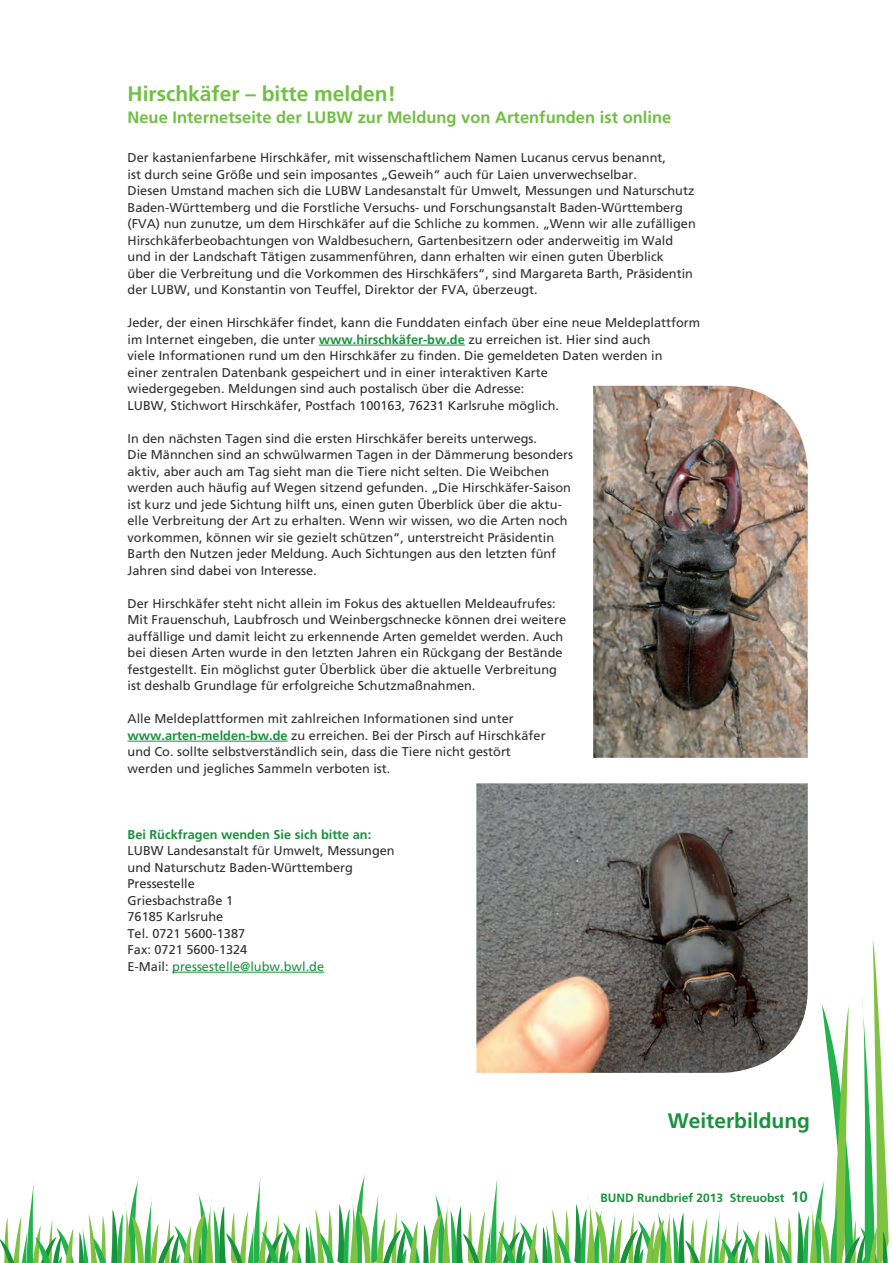
<style>
.page{position:relative;width:893px;height:1263px;background:#fff}
.page>*{position:absolute;margin:0;border:0;box-sizing:border-box;transform-origin:0 0}
.t1{font:700 21px "Frutiger";color:#71bf44}
.t2{font:700 21px "Frutiger";color:#19923d}
.t3{font:700 16.5px "Frutiger";color:#71bf44}
.t4{font:12.75px/16.5px "Frutiger";color:#2f3032}
.t5{font:700 12.75px "Frutiger";color:#19923d}
.t6{font:700 12px "Frutiger";color:#19923d}
.s1{font-weight:700;color:#19923d}
.s2{color:#19923d}
.s3{font-size:15px}
</style>
<div class="page">
<svg style="left:0;top:940px;width:889px;height:323px"></svg>
<hr style="left:319px;top:345px;width:146px;height:1px;background:#19923d">
<hr style="left:128px;top:741px;width:160px;height:1px;background:#19923d">
<hr style="left:172px;top:972px;width:152px;height:1px;background:#19923d">
<img style="left:476px;top:783px;width:332px;height:290px">
<img style="left:593px;top:386px;width:215px;height:372px">
<h1 class="t1" style="left:128px;top:81px;width:270px">Hirschkäfer – bitte melden!</h1>
<p class="t3" style="left:128px;top:108px;width:545px">Neue Internetseite der LUBW zur Meldung von Artenfunden ist online</p>
<p class="t4" style="left:128px;top:149px;width:570px">Der kastanienfarbene Hirschkäfer, mit wissenschaftlichem Namen Lucanus cervus benannt,<br>ist durch seine Größe und sein imposantes „Geweih“ auch für Laien unverwechselbar.<br>Diesen Umstand machen sich die LUBW Landesanstalt für Umwelt, Messungen und Naturschutz Baden-Württemberg und die Forstliche Versuchs- und Forschungsanstalt Baden-Württemberg (FVA) nun zunutze, um dem Hirschkäfer auf die Schliche zu kommen. „Wenn wir alle zufälligen Hirschkäferbeobachtungen von Waldbesuchern, Gartenbesitzern oder anderweitig im Wald und in der Landschaft Tätigen zusammenführen, dann erhalten wir einen guten Überblick<br>über die Verbreitung und die Vorkommen des Hirschkäfers“, sind Margareta Barth, Präsidentin der LUBW, und Konstantin von Teuffel, Direktor der FVA, überzeugt.</p>
<p class="t4" style="left:128px;top:314px;width:574px">Jeder, der einen Hirschkäfer findet, kann die Funddaten einfach über eine neue Meldeplattform im Internet eingeben, die unter <span class="s1">www.hirschkäfer-bw.de</span> zu erreichen ist. Hier sind auch<br>viele Informationen rund um den Hirschkäfer zu finden. Die gemeldeten Daten werden in<br>einer zentralen Datenbank gespeichert und in einer interaktiven Karte<br>wiedergegeben. Meldungen sind auch postalisch über die Adresse:<br>LUBW, Stichwort Hirschkäfer, Postfach 100163, 76231 Karlsruhe möglich.</p>
<p class="t4" style="left:128px;top:430px;width:447px">In den nächsten Tagen sind die ersten Hirschkäfer bereits unterwegs.<br>Die Männchen sind an schwülwarmen Tagen in der Dämmerung besonders aktiv, aber auch am Tag sieht man die Tiere nicht selten. Die Weibchen werden auch häufig auf Wegen sitzend gefunden. „Die Hirschkäfer-Saison ist kurz und jede Sichtung hilft uns, einen guten Überblick über die aktu&shy;elle Verbreitung der Art zu erhalten. Wenn wir wissen, wo die Arten noch vorkommen, können wir sie gezielt schützen“, unterstreicht Präsidentin Barth den Nutzen jeder Meldung. Auch Sichtungen aus den letzten fünf Jahren sind dabei von Interesse.</p>
<p class="t4" style="left:128px;top:595px;width:440px">Der Hirschkäfer steht nicht allein im Fokus des aktuellen Meldeaufrufes:<br>Mit Frauenschuh, Laubfrosch und Weinbergschnecke können drei weitere auffällige und damit leicht zu erkennende Arten gemeldet werden. Auch bei diesen Arten wurde in den letzten Jahren ein Rückgang der Bestände festgestellt. Ein möglichst guter Überblick über die aktuelle Verbreitung ist deshalb Grundlage für erfolgreiche Schutzmaßnahmen.</p>
<p class="t4" style="left:128px;top:710px;width:420px">Alle Meldeplattformen mit zahlreichen Informationen sind unter <span class="s1">www.arten-melden-bw.de</span> zu erreichen. Bei der Pirsch auf Hirschkäfer und Co. sollte selbstverständlich sein, dass die Tiere nicht gestört werden und jegliches Sammeln verboten ist.</p>
<p class="t5" style="left:128px;top:827px;width:245px">Bei Rückfragen wenden Sie sich bitte an:</p>
<p class="t4" style="left:128px;top:842px;width:269px">LUBW Landesanstalt für Umwelt, Messungen und Naturschutz Baden-Württemberg<br>Pressestelle<br>Griesbachstraße 1<br>76185 Karlsruhe<br>Tel. 0721 5600-1387<br>Fax: 0721 5600-1324<br>E-Mail: <span class="s2">pressestelle@lubw.bwl.de</span></p>
<h1 class="t2" style="left:668px;top:1108px;width:144px">Weiterbildung</h1>
<p class="t6" style="left:600px;top:1191px;width:209px">BUND Rundbrief 2013 Streuobst <span class="s3">10</span></p>
</div>
